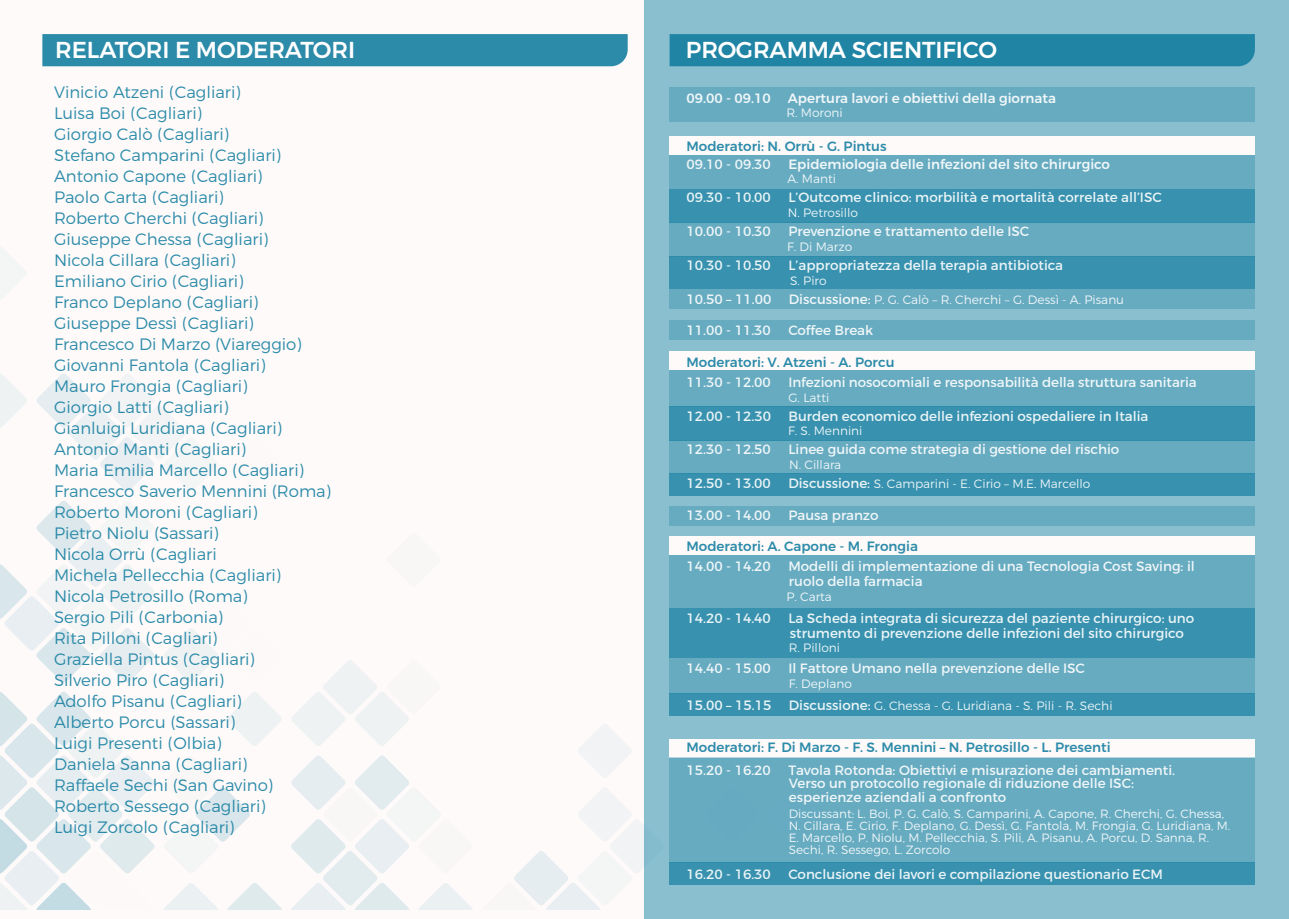
<style>
.page{position:relative;width:1289px;height:919px;background:#fff}
.page>*{position:absolute;margin:0;border:0;box-sizing:border-box;transform-origin:0 0}
.t1{font:500 23.1px "Montserrat";letter-spacing:-.005em;color:#fff}
.t2{font:300 16.5px/21px "Montserrat";color:#157fa1}
.t3{font:13.5px/13.5px "Montserrat";color:rgb(255 255 255/.9)}
.t4{font:500 13.5px "Montserrat";color:rgb(21 127 161/.9)}
.t5{font:500 13.5px "Montserrat";color:rgb(255 255 255/.9)}
.t6{font:300 12.15px "Montserrat";color:rgb(255 255 255/.9)}
.t7{font:300 12px/12px "Montserrat";color:rgb(255 255 255/.9)}
.s1{font-weight:400;font-size:13.5px}
</style>
<div class="page">
<div style="left:0;top:0;width:644px;height:918px;background:#fefaf9"></div>
<div style="left:644px;top:0;width:644px;height:918px;background:#8abfd0"></div>
<div style="left:669px;top:154px;width:585px;height:35px;background:#67abc1"></div>
<div style="left:669px;top:189px;width:585px;height:33px;background:#3892af"></div>
<div style="left:669px;top:222px;width:585px;height:35px;background:#67abc1"></div>
<div style="left:669px;top:257px;width:585px;height:32px;background:#3892af"></div>
<div style="left:669px;top:370px;width:585px;height:36px;background:#67abc1"></div>
<div style="left:669px;top:406px;width:585px;height:34px;background:#3892af"></div>
<div style="left:669px;top:473px;width:585px;height:23px;background:#3892af"></div>
<div style="left:669px;top:351px;width:585px;height:19px;background:#fefaf9"></div>
<div style="left:669px;top:34px;width:585px;height:32px;background:#2085a5"></div>
<div style="left:669px;top:136px;width:585px;height:18px;background:#fefaf9"></div>
<div style="left:42px;top:34px;width:585px;height:32px;background:#2c8ba9"></div>
<svg style="left:578px;top:724px;width:54px;height:54px"></svg>
<svg style="left:291px;top:660px;width:118px;height:86px"></svg>
<svg style="left:514px;top:788px;width:130px;height:121px"></svg>
<svg style="left:0;top:373px;width:218px;height:309px"></svg>
<svg style="left:291px;top:755px;width:181px;height:154px"></svg>
<svg style="left:0;top:692px;width:282px;height:217px"></svg>
<div style="left:669px;top:289px;width:585px;height:19px;background:#67abc1"></div>
<div style="left:669px;top:87px;width:585px;height:35px;background:#67abc1"></div>
<div style="left:669px;top:440px;width:585px;height:33px;background:#67abc1"></div>
<div style="left:669px;top:693px;width:585px;height:22px;background:#3892af"></div>
<div style="left:669px;top:738px;width:585px;height:19px;background:#fefaf9"></div>
<div style="left:669px;top:657px;width:585px;height:36px;background:#67abc1"></div>
<div style="left:669px;top:608px;width:585px;height:49px;background:#3892af"></div>
<div style="left:669px;top:757px;width:585px;height:105px;background:#67abc1"></div>
<div style="left:669px;top:862px;width:585px;height:22px;background:#3892af"></div>
<div style="left:669px;top:506px;width:585px;height:20px;background:#67abc1"></div>
<div style="left:669px;top:555px;width:585px;height:53px;background:#67abc1"></div>
<div style="left:669px;top:536px;width:585px;height:19px;background:#fefaf9"></div>
<div style="left:669px;top:320px;width:585px;height:20px;background:#67abc1"></div>
<h1 class="t1" style="left:55px;top:36px;width:301px">RELATORI E MODERATORI</h1>
<h1 class="t1" style="left:686px;top:36px;width:312px">PROGRAMMA SCIENTIFICO</h1>
<p class="t2" style="left:54px;top:81px;width:278px">Vinicio Atzeni (Cagliari)<br>Luisa Boi (Cagliari)<br>Giorgio Calò (Cagliari)<br>Stefano Camparini (Cagliari)<br>Antonio Capone (Cagliari)<br>Paolo Carta (Cagliari)<br>Roberto Cherchi (Cagliari)<br>Giuseppe Chessa (Cagliari)<br>Nicola Cillara (Cagliari)<br>Emiliano Cirio (Cagliari)<br>Franco Deplano (Cagliari)<br>Giuseppe Dessì (Cagliari)<br>Francesco Di Marzo (Viareggio)<br>Giovanni Fantola (Cagliari)<br>Mauro Frongia (Cagliari)<br>Giorgio Latti (Cagliari)<br>Gianluigi Luridiana (Cagliari)<br>Antonio Manti (Cagliari)<br>Maria Emilia Marcello (Cagliari)<br>Francesco Saverio Mennini (Roma)<br>Roberto Moroni (Cagliari)<br>Pietro Niolu (Sassari)<br>Nicola Orrù (Cagliari<br>Michela Pellecchia (Cagliari)<br>Nicola Petrosillo (Roma)<br>Sergio Pili (Carbonia)<br>Rita Pilloni (Cagliari)<br>Graziella Pintus (Cagliari)<br>Silverio Piro (Cagliari)<br>Adolfo Pisanu (Cagliari)<br>Alberto Porcu (Sassari)<br>Luigi Presenti (Olbia)<br>Daniela Sanna (Cagliari)<br>Raffaele Sechi (San Gavino)<br>Roberto Sessego (Cagliari)<br>Luigi Zorcolo (Cagliari)</p>
<p class="t5" style="left:686px;top:89px;width:86px">09.00 - 09.10</p>
<p class="t5" style="left:788px;top:89px;width:270px">Apertura lavori e obiettivi della giornata</p>
<p class="t6" style="left:786px;top:106px;width:58px">R. Moroni</p>
<p class="t4" style="left:686px;top:137px;width:201px">Moderatori: N. Orrù - G. Pintus</p>
<p class="t3" style="left:686px;top:157px;width:86px">09.10 - 09.30</p>
<p class="t5" style="left:788px;top:155px;width:323px">Epidemiologia delle infezioni del sito chirurgico</p>
<p class="t6" style="left:787px;top:172px;width:50px">A. Manti</p>
<p class="t3" style="left:686px;top:191px;width:86px">09.30 - 10.00</p>
<p class="t3" style="left:788px;top:191px;width:375px">L’Outcome clinico: morbilità e mortalità correlate all’ISC</p>
<p class="t6" style="left:787px;top:205px;width:72px">N. Petrosillo</p>
<p class="t3" style="left:686px;top:224px;width:86px">10.00 - 10.30</p>
<p class="t3" style="left:788px;top:224px;width:242px">Prevenzione e trattamento delle ISC</p>
<p class="t6" style="left:787px;top:239px;width:66px">F. Di Marzo</p>
<p class="t3" style="left:686px;top:258px;width:86px">10.30 - 10.50</p>
<p class="t3" style="left:788px;top:258px;width:276px">L’appropriatezza della terapia antibiotica</p>
<p class="t6" style="left:790px;top:273px;width:38px">S. Piro</p>
<p class="t3" style="left:686px;top:292px;width:86px">10.50 – 11.00</p>
<p class="t6" style="left:788px;top:292px;width:337px"><span class="s1">Discussione:</span> P. G. Calò – R. Cherchi – G. Dessì - A. Pisanu</p>
<p class="t3" style="left:686px;top:323px;width:86px">11.00 - 11.30</p>
<p class="t3" style="left:788px;top:323px;width:86px">Coffee Break</p>
<p class="t4" style="left:686px;top:353px;width:209px">Moderatori: V. Atzeni - A. Porcu</p>
<p class="t3" style="left:686px;top:375px;width:86px">11.30 - 12.00</p>
<p class="t3" style="left:788px;top:375px;width:410px">Infezioni nosocomiali e responsabilità della struttura sanitaria</p>
<p class="t6" style="left:788px;top:390px;width:42px">G. Latti</p>
<p class="t3" style="left:686px;top:409px;width:86px">12.00 - 12.30</p>
<p class="t3" style="left:788px;top:409px;width:361px">Burden economico delle infezioni ospedaliere in Italia</p>
<p class="t6" style="left:788px;top:423px;width:76px">F. S. Mennini</p>
<p class="t3" style="left:686px;top:442px;width:86px">12.30 - 12.50</p>
<p class="t3" style="left:788px;top:442px;width:332px">Linee guida come strategia di gestione del rischio</p>
<p class="t6" style="left:789px;top:457px;width:54px">N. Cillara</p>
<p class="t3" style="left:686px;top:476px;width:86px">12.50 - 13.00</p>
<p class="t6" style="left:788px;top:476px;width:303px"><span class="s1">Discussione:</span> S. Camparini - E. Cirio – M.E. Marcello</p>
<p class="t3" style="left:686px;top:508px;width:86px">13.00 - 14.00</p>
<p class="t3" style="left:788px;top:508px;width:92px">Pausa pranzo</p>
<p class="t4" style="left:686px;top:538px;width:233px">Moderatori: A. Capone - M. Frongia</p>
<p class="t3" style="left:686px;top:559px;width:86px">14.00 - 14.20</p>
<p class="t3" style="left:788px;top:559px;width:408px;line-height:15px">Modelli di implementazione di una Tecnologia Cost Saving: il ruolo della farmacia</p>
<p class="t6" style="left:786px;top:589px;width:47px">P. Carta</p>
<p class="t3" style="left:686px;top:611px;width:86px">14.20 - 14.40</p>
<p class="t3" style="left:788px;top:610px;width:407px;line-height:14.9px">La Scheda integrata di sicurezza del paziente chirurgico: uno strumento di prevenzione delle infezioni del sito chirurgico</p>
<p class="t6" style="left:788px;top:640px;width:53px">R. Pilloni</p>
<p class="t3" style="left:686px;top:661px;width:86px">14.40 - 15.00</p>
<p class="t3" style="left:788px;top:661px;width:298px">Il Fattore Umano nella prevenzione delle ISC</p>
<p class="t6" style="left:788px;top:676px;width:65px">F. Deplano</p>
<p class="t3" style="left:686px;top:698px;width:86px">15.00 – 15.15</p>
<p class="t6" style="left:788px;top:698px;width:325px"><span class="s1">Discussione:</span> G. Chessa - G. Luridiana - S. Pili - R. Sechi</p>
<p class="t4" style="left:686px;top:738px;width:425px">Moderatori: F. Di Marzo - F. S. Mennini – N. Petrosillo - L. Presenti</p>
<p class="t3" style="left:686px;top:763px;width:86px">15.20 - 16.20</p>
<p class="t3" style="left:788px;top:763px;width:388px">Tavola Rotonda: Obiettivi e misurazione dei cambiamenti.<br>Verso un protocollo regionale di riduzione delle ISC: esperienze aziendali a confronto</p>
<p class="t7" style="left:788px;top:807px;width:443px">Discussant: L. Boi, P. G. Calò, S. Camparini, A. Capone, R. Cherchi, G. Chessa, N. Cillara, E. Cirio, F. Deplano, G. Dessì, G. Fantola, M. Frongia, G. Luridiana, M.<br>E. Marcello, P. Niolu, M. Pellecchia, S. Pili, A. Pisanu, A. Porcu, D. Sanna, R.<br>Sechi, R. Sessego, L. Zorcolo</p>
<p class="t3" style="left:686px;top:867px;width:86px">16.20 - 16.30</p>
<p class="t3" style="left:788px;top:867px;width:376px">Conclusione dei lavori e compilazione questionario ECM</p>
</div>
